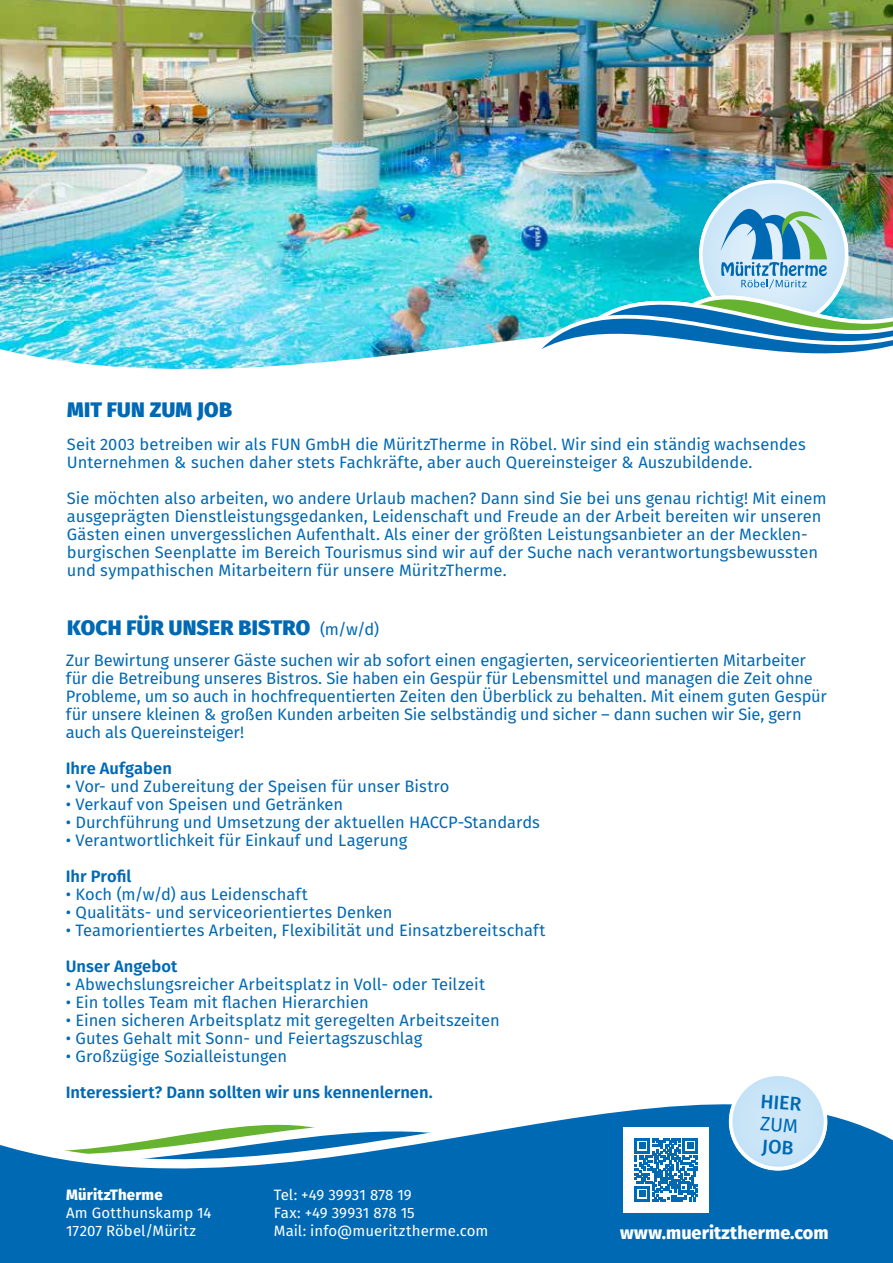
<style>
.page{position:relative;width:893px;height:1263px;background:#fff}
.page>*{position:absolute;margin:0;border:0;box-sizing:border-box;transform-origin:0 0}
.t1{font:800 21px "Fira Sans";letter-spacing:.01em;color:#0069b4}
.t2{font:500 19.5px "Fira Sans";color:#0069b4}
.t3{font:800 18px "Fira Sans";color:#fff}
.t4{font:16.5px/18px "Fira Sans";letter-spacing:-.005em;color:#0069b4}
.t5{font:600 16.5px "Fira Sans";color:#0069b4}
.t6{font:15px/18px "Fira Sans";letter-spacing:.005em;color:#fff}
.t7{font:800 15px "Fira Sans";letter-spacing:.01em;color:#fff}
.s1{font-weight:400;font-size:16.5px}
</style>
<div class="page">
<img style="left:0;top:0;width:893px;height:267px">
<img style="left:0;top:267px;width:527px;height:103px">
<img style="left:597px;top:174px;width:296px;height:82px">
<img style="left:527px;top:256px;width:366px;height:98px">
<svg style="left:0;top:1104px;width:893px;height:159px;fill:#0069b4"></svg>
<div style="left:727px;top:1071px;width:101px;height:100px;background:#fff;opacity:.75"></div>
<div style="left:624px;top:1127px;width:85px;height:85px;background:#fff"></div>
<svg style="left:635px;top:1138px;width:63px;height:63px"></svg>
<svg style="left:743px;top:1071px;width:70px;height:85px"></svg>
<p class="t1" style="left:67px;top:395px;width:167px">MIT FUN ZUM JOB</p>
<p class="t4" style="left:67px;top:436px;width:740px">Seit 2003 betreiben wir als FUN GmbH die MüritzTherme in Röbel. Wir sind ein ständig wachsendes<br>Unternehmen &amp; suchen daher stets Fachkräfte, aber auch Quereinsteiger &amp; Auszubildende.</p>
<p class="t4" style="left:67px;top:490px;width:761px">Sie möchten also arbeiten, wo andere Urlaub machen? Dann sind Sie bei uns genau richtig! Mit einem ausgeprägten Dienstleistungsgedanken, Leidenschaft und Freude an der Arbeit bereiten wir unseren Gästen einen unvergesslichen Aufenthalt. Als einer der größten Leistungsanbieter an der Mecklen&shy;burgischen Seenplatte im Bereich Tourismus sind wir auf der Suche nach verantwortungsbewussten und sympathischen Mitarbeitern für unsere MüritzTherme.</p>
<p class="t1" style="left:67px;top:613px;width:314px">KOCH FÜR UNSER BISTRO <span class="s1">(m/w/d)</span></p>
<p class="t4" style="left:66px;top:652px;width:762px">Zur Bewirtung unserer Gäste suchen wir ab sofort einen engagierten, serviceorientierten Mitarbeiter für die Betreibung unseres Bistros. Sie haben ein Gespür für Lebensmittel und managen die Zeit ohne Probleme, um so auch in hochfrequentierten Zeiten den Überblick zu behalten. Mit einem guten Gespür für unsere kleinen &amp; großen Kunden arbeiten Sie selbständig und sicher – dann suchen wir Sie, gern auch als Quereinsteiger!</p>
<p class="t5" style="left:66px;top:757px;width:108px">Ihre Aufgaben</p>
<p class="t4" style="left:66px;top:778px;width:385px">• Vor- und Zubereitung der Speisen für unser Bistro</p>
<p class="t4" style="left:66px;top:796px;width:279px">• Verkauf von Speisen und Getränken</p>
<p class="t4" style="left:66px;top:814px;width:476px">• Durchführung und Umsetzung der aktuellen HACCP-Standards</p>
<p class="t4" style="left:66px;top:832px;width:343px">• Verantwortlichkeit für Einkauf und Lagerung</p>
<p class="t5" style="left:66px;top:865px;width:67px">Ihr Profil</p>
<p class="t4" style="left:66px;top:886px;width:243px">• Koch (m/w/d) aus Leidenschaft</p>
<p class="t4" style="left:66px;top:904px;width:328px">• Qualitäts- und serviceorientiertes Denken</p>
<p class="t4" style="left:66px;top:922px;width:481px">• Teamorientiertes Arbeiten, Flexibilität und Einsatzbereitschaft</p>
<p class="t5" style="left:66px;top:955px;width:113px">Unser Angebot</p>
<p class="t4" style="left:66px;top:976px;width:421px">• Abwechslungsreicher Arbeitsplatz in Voll- oder Teilzeit</p>
<p class="t4" style="left:66px;top:994px;width:304px">• Ein tolles Team mit flachen Hierarchien</p>
<p class="t4" style="left:66px;top:1012px;width:435px">• Einen sicheren Arbeitsplatz mit geregelten Arbeitszeiten</p>
<p class="t4" style="left:66px;top:1030px;width:358px">• Gutes Gehalt mit Sonn- und Feiertagszuschlag</p>
<p class="t4" style="left:66px;top:1048px;width:223px">• Großzügige Sozialleistungen</p>
<p class="t5" style="left:66px;top:1081px;width:368px">Interessiert? Dann sollten wir uns kennenlernen.</p>
<p class="t2" style="left:761px;top:1087px;width:42px;rotate:4deg">HIER</p>
<p class="t7" style="left:66px;top:1184px;width:98px">MüritzTherme</p>
<p class="t6" style="left:66px;top:1205px;width:147px">Am Gotthunskamp 14<br>17207 Röbel/Müritz</p>
<p class="t6" style="left:274px;top:1187px;width:216px">Tel: +49 39931 878 19<br>Fax: +49 39931 878 15<br>Mail: info@mueritztherme.com</p>
<p class="t3" style="left:620px;top:1220px;width:210px">www.mueritztherme.com</p>
</div>
